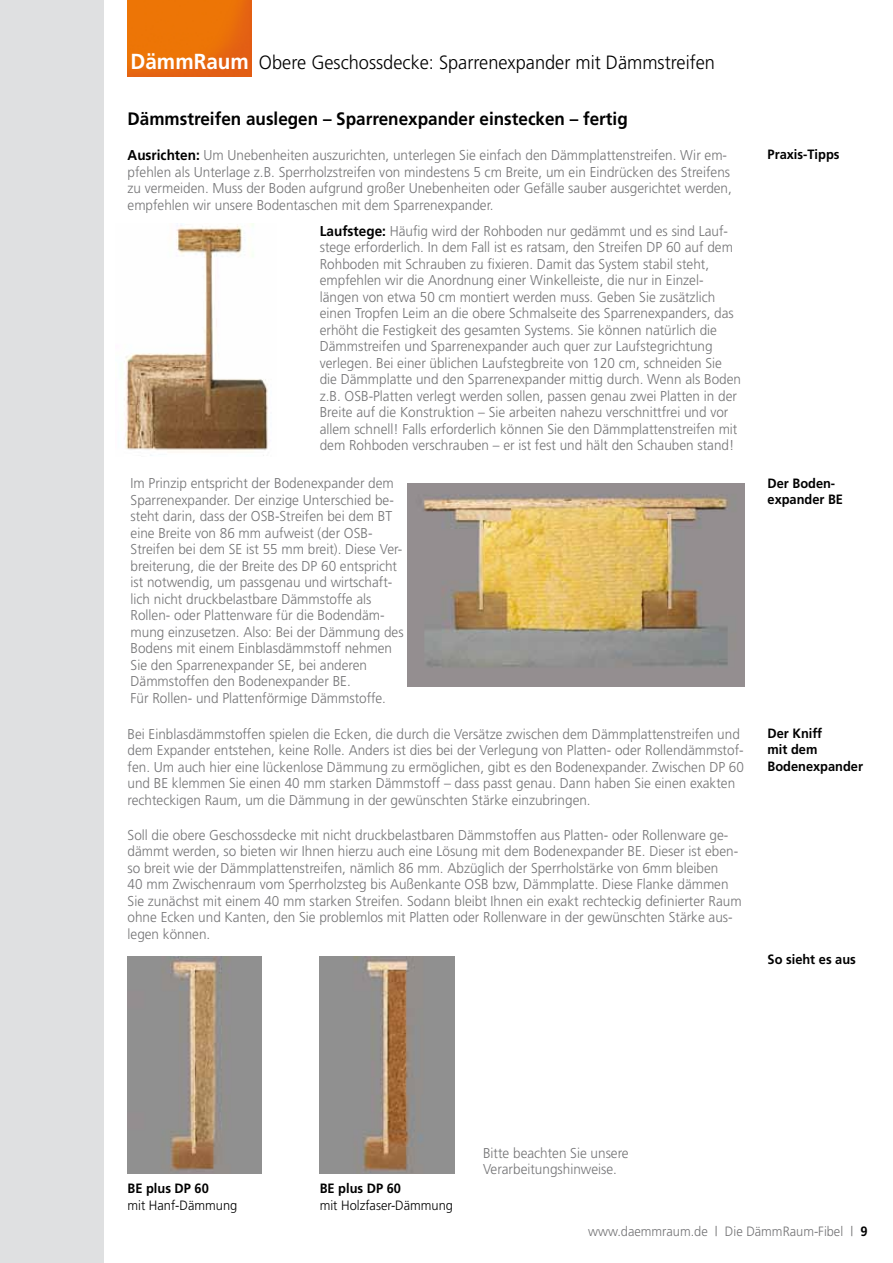
<style>
.page{position:relative;width:893px;height:1263px;background:#fff}
.page>*{position:absolute;margin:0;border:0;box-sizing:border-box;transform-origin:0 0}
.t1{font:300 19.2px "Frutiger";color:#000;scale:.95 1}
.t2{font:700 18px "Frutiger";color:#000;scale:.95 1}
.t3{font:300 14.25px/16.5px "Frutiger";color:#747476;scale:.95 1}
.t4{font:700 13.5px/16.5px "Frutiger";color:#000;scale:.95 1}
.t5{font:300 13.5px "Frutiger";color:#747476;scale:.95 1}
.t6{font:300 13.5px "Frutiger";color:#000;scale:.95 1}
.s1{font-weight:700;font-size:21.75px;color:#fff}
.s2{font-weight:700;color:#000}
</style>
<div class="page">
<div style="left:0;top:0;width:104px;height:1263px;background:#dfe0e1"></div>
<img style="left:128px;top:0;width:123px;height:77px">
<img style="left:124px;top:223px;width:144px;height:233px">
<img style="left:128px;top:956px;width:134px;height:217px">
<img style="left:320px;top:956px;width:134px;height:218px">
<img style="left:408px;top:483px;width:336px;height:203px">
<h1 class="t1" style="left:131px;top:52px;width:617px"><span class="s1">DämmRaum</span> Obere Geschossdecke: Sparrenexpander mit Dämmstreifen</h1>
<p class="t2" style="left:128px;top:108px;width:528px">Dämmstreifen auslegen – Sparrenexpander einstecken – fertig</p>
<p class="t3" style="left:128px;top:147px;width:638px"><span class="s2">Ausrichten:</span> Um Unebenheiten auszurichten, unterlegen Sie einfach den Dämmplattenstreifen. Wir em&shy;pfehlen als Unterlage z.B. Sperrholzstreifen von mindestens 5 cm Breite, um ein Eindrücken des Streifens zu vermeiden. Muss der Boden aufgrund großer Unebenheiten oder Gefälle sauber ausgerichtet werden, empfehlen wir unsere Bodentaschen mit dem Sparrenexpander.</p>
<p class="t3" style="left:320px;top:223px;width:445px"><span class="s2">Laufstege:</span> Häufig wird der Rohboden nur gedämmt und es sind Lauf&shy;stege erforderlich. In dem Fall ist es ratsam, den Streifen DP 60 auf dem Rohboden mit Schrauben zu fixieren. Damit das System stabil steht, empfehlen wir die Anordnung einer Winkelleiste, die nur in Einzel&shy;längen von etwa 50 cm montiert werden muss. Geben Sie zusätzlich einen Tropfen Leim an die obere Schmalseite des Sparrenexpanders, das erhöht die Festigkeit des gesamten Systems. Sie können natürlich die Dämmstreifen und Sparrenexpander auch quer zur Laufstegrichtung verlegen. Bei einer üblichen Laufstegbreite von 120 cm, schneiden Sie die Dämmplatte und den Sparrenexpander mittig durch. Wenn als Boden z.B. OSB-Platten verlegt werden sollen, passen genau zwei Platten in der Breite auf die Konstruktion – Sie arbeiten nahezu verschnittfrei und vor allem schnell! Falls erforderlich können Sie den Dämmplattenstreifen mit dem Rohboden verschrauben – er ist fest und hält den Schauben stand!</p>
<p class="t3" style="left:131px;top:475px;width:289px">Im Prinzip entspricht der Bodenexpander dem Sparrenexpander. Der einzige Unterschied be&shy;steht darin, dass der OSB-Streifen bei dem BT eine Breite von 86 mm aufweist (der OSB-Streifen bei dem SE ist 55 mm breit). Diese Ver&shy;breiterung, die der Breite des DP 60 entspricht ist notwendig, um passgenau und wirtschaft&shy;lich nicht druckbelastbare Dämmstoffe als Rollen- oder Plattenware für die Bodendäm&shy;mung einzusetzen. Also: Bei der Dämmung des Bodens mit einem Einblasdämmstoff nehmen Sie den Sparrenexpander SE, bei anderen Dämmstoffen den Bodenexpander BE.<br>Für Rollen- und Plattenförmige Dämmstoffe.</p>
<p class="t3" style="left:128px;top:725px;width:650px">Bei Einblasdämmstoffen spielen die Ecken, die durch die Versätze zwischen dem Dämmplattenstreifen und dem Expander entstehen, keine Rolle. Anders ist dies bei der Verlegung von Platten- oder Rollendämmstof&shy;fen. Um auch hier eine lückenlose Dämmung zu ermöglichen, gibt es den Bodenexpander. Zwischen DP 60 und BE klemmen Sie einen 40 mm starken Dämmstoff – dass passt genau. Dann haben Sie einen exakten rechteckigen Raum, um die Dämmung in der gewünschten Stärke einzubringen.</p>
<p class="t3" style="left:128px;top:826px;width:648px">Soll die obere Geschossdecke mit nicht druckbelastbaren Dämmstoffen aus Platten- oder Rollenware ge&shy;dämmt werden, so bieten wir Ihnen hierzu auch eine Lösung mit dem Bodenexpander BE. Dieser ist eben&shy;so breit wie der Dämmplattenstreifen, nämlich 86 mm. Abzüglich der Sperrholstärke von 6mm bleiben<br>40 mm Zwischenraum vom Sperrholzsteg bis Außenkante OSB bzw, Dämmplatte. Diese Flanke dämmen Sie zunächst mit einem 40 mm starken Streifen. Sodann bleibt Ihnen ein exakt rechteckig definierter Raum ohne Ecken und Kanten, den Sie problemlos mit Platten oder Rollenware in der gewünschten Stärke aus&shy;legen können.</p>
<p class="t4" style="left:767px;top:146px;width:77px">Praxis-Tipps</p>
<p class="t4" style="left:767px;top:475px;width:81px">Der Boden&shy;expander BE</p>
<p class="t4" style="left:767px;top:725px;width:102px">Der Kniff<br>mit dem<br>Bodenexpander</p>
<p class="t4" style="left:767px;top:951px;width:95px">So sieht es aus</p>
<p class="t4" style="left:128px;top:1180px;width:87px">BE plus DP 60</p>
<p class="t6" style="left:128px;top:1197px;width:117px">mit Hanf-Dämmung</p>
<p class="t4" style="left:320px;top:1180px;width:87px">BE plus DP 60</p>
<p class="t6" style="left:320px;top:1197px;width:142px">mit Holzfaser-Dämmung</p>
<p class="t3" style="left:483px;top:1145px;width:155px">Bitte beachten Sie unsere<br>Verarbeitungshinweise.</p>
<p class="t5" style="left:588px;top:1224px;width:296px">www.daemmraum.de | Die DämmRaum-Fibel | <span class="s2">9</span></p>
</div>
